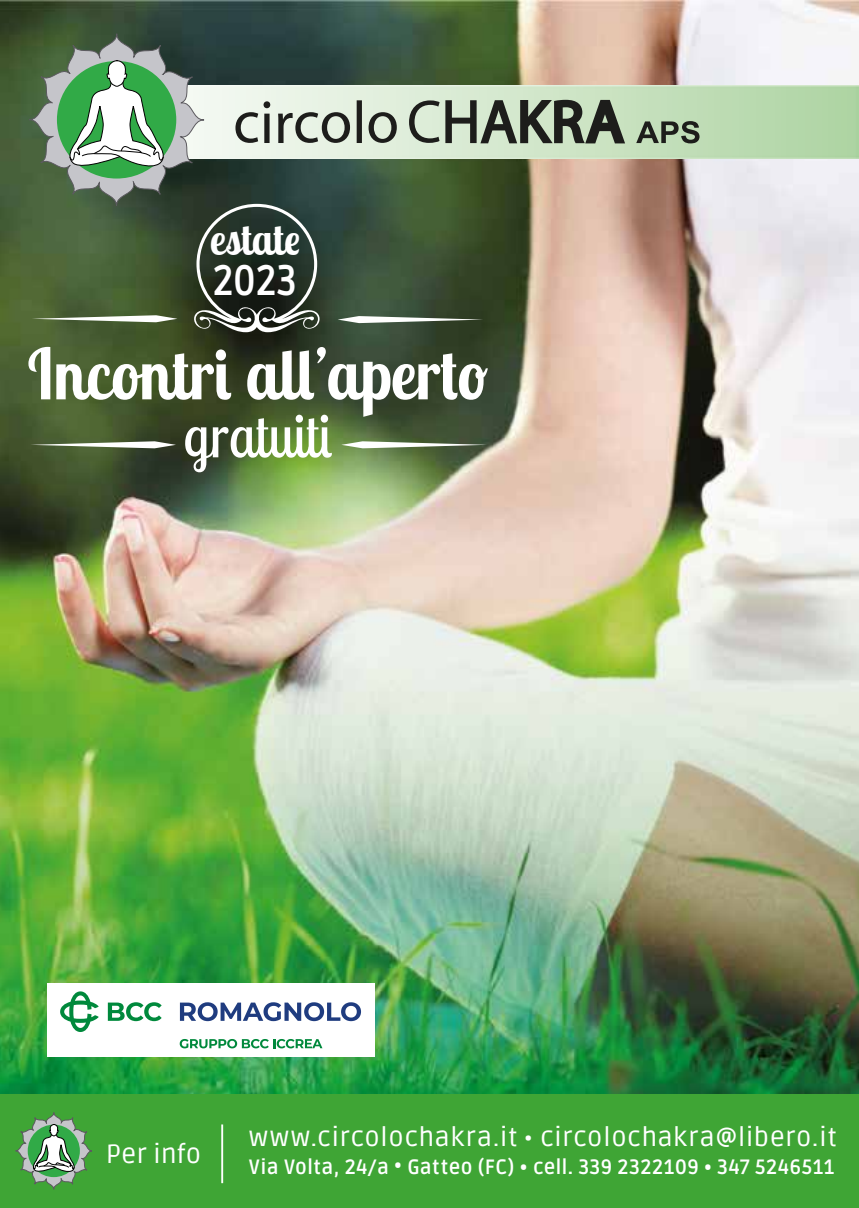
<style>
.page{position:relative;width:859px;height:1208px;background:#fff}
.page>*{position:absolute;margin:0;border:0;box-sizing:border-box;transform-origin:0 0}
.t1{font:700 70px "Lobster Two";color:#fff;scale:.92 1}
.t2{font:60px "Lobster Two";color:#fff;scale:.92 1}
.t3{font:700 44px "Lobster Two";color:#fff;scale:.92 1}
.t4{font:700 42.6px "Ruda";color:#fff;scale:.87 1}
.t5{font:26.4px "Ruda";letter-spacing:.02em;color:#fff}
.t6{font:700 20.8px "Ruda";letter-spacing:.03em;color:#fff;scale:.95 1}
.s1{font-size:22.6px}
</style>
<div class="page">
<img style="left:0;top:0;width:859px;height:1094px">
<div style="left:0;top:1094px;width:859px;height:114px;background:#3fa535"></div>
<svg style="left:15px;top:1112px;width:77px;height:77px"></svg>
<hr style="left:221px;top:1124px;width:2px;height:59px;background:#fff">
<svg style="left:30px;top:441px;width:146px;height:7px"></svg>
<svg style="left:341px;top:441px;width:146px;height:7px"></svg>
<img style="left:625px;top:85px;width:234px;height:74px">
<svg style="left:636px;top:121px;width:63px;height:22px"></svg>
<svg style="left:28px;top:33px;width:597px;height:299px"></svg>
<div style="left:47px;top:983px;width:327px;height:73px;background:#fff"></div>
<svg style="left:60px;top:991px;width:102px;height:41px"></svg>
<svg style="left:180px;top:1039px;width:142px;height:9px"></svg>
<svg style="left:180px;top:1002px;width:181px;height:19px"></svg>
<h3 class="t3" style="left:210px;top:211px;width:100px">estate</h3>
<h3 class="t4" style="left:213px;top:257px;width:98px">2023</h3>
<h1 class="t1" style="left:27px;top:329px;width:499px">Incontri all’aperto</h1>
<h2 class="t2" style="left:183px;top:397px;width:162px">gratuiti</h2>
<p class="t5" style="left:106px;top:1135px;width:97px">Per info</p>
<p class="t5" style="left:249px;top:1118px;width:590px">www.circolochakra.it <span class="s1">•</span> circolochakra@libero.it</p>
<p class="t6" style="left:249px;top:1155px;width:618px">Via Volta, 24/a • Gatteo (FC) • cell. 339 2322109 • 347 5246511</p>
</div>
